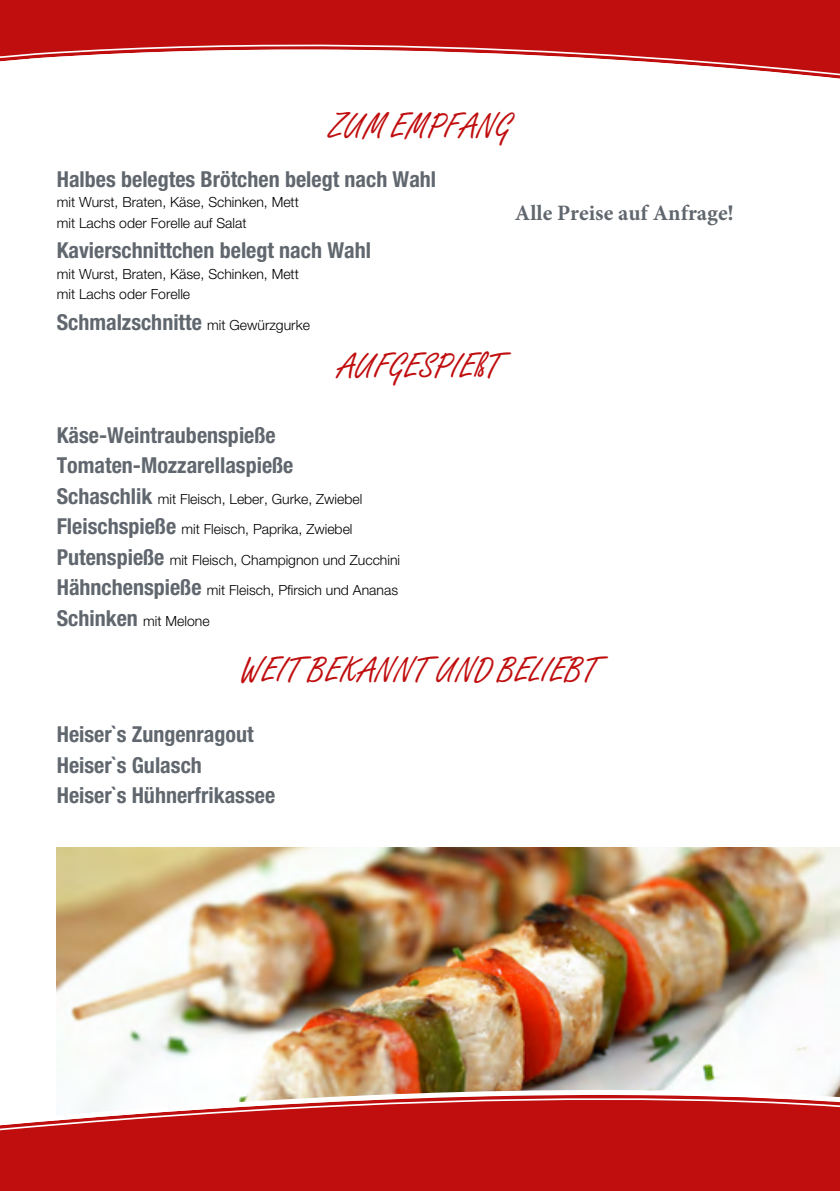
<style>
.page{position:relative;width:840px;height:1191px;background:#fff}
.page>*{position:absolute;margin:0;border:0;box-sizing:border-box;transform-origin:0 0}
.t1{font:36px "Freestyle Script Std";color:#c00d0e}
.t2{font:700 condensed 22px/30.6px "Helvetica Neue LT Std";color:#61676e}
.t3{font:700 22px "Minion Pro";color:#61676e}
.t4{font:300 14px/30.6px "Helvetica Neue LT Std";color:#000}
.s1{font-weight:300;font-stretch:normal;font-size:14px;color:#000}
.s2{font-weight:700;font-stretch:condensed;font-size:22px;color:#61676e}
</style>
<div class="page">
<svg style="left:0;top:0;width:839px;height:79px"></svg>
<img style="left:57px;top:848px;width:782px;height:204px">
<img style="left:130px;top:1052px;width:669px;height:14px">
<svg style="left:0;top:1066px;width:839px;height:125px"></svg>
<h1 class="t1" style="left:329px;top:105px;width:183px">ZUM EMPFANG</h1>
<h2 class="t2" style="left:57px;top:163px;width:381px">Halbes belegtes Brötchen belegt nach Wahl</h2>
<p class="t4" style="left:57px;top:191px;width:243px;line-height:20.6px">mit Wurst, Braten, Käse, Schinken, Mett mit Lachs oder Forelle auf Salat</p>
<h2 class="t2" style="left:57px;top:235px;width:315px">Kavierschnittchen belegt nach Wahl</h2>
<p class="t4" style="left:57px;top:263px;width:243px;line-height:20.6px">mit Wurst, Braten, Käse, Schinken, Mett mit Lachs oder Forelle</p>
<h2 class="t2" style="left:57px;top:306px;width:254px">Schmalzschnitte <span class="s1">mit Gewürzgurke</span></h2>
<h1 class="t1" style="left:337px;top:344px;width:166px">AUFGESPIEßT</h1>
<h2 class="t3" style="left:514px;top:198px;width:220px">Alle Preise auf Anfrage!</h2>
<h2 class="t2" style="left:57px;top:419px;width:238px">Käse-Weintraubenspieße<br>Tomaten-Mozzarellaspieße</h2>
<p class="t4" style="left:57px;top:483px;width:345px"><span class="s2">Schaschlik</span> mit Fleisch, Leber, Gurke, Zwiebel <span class="s2">Fleischspieße</span> mit Fleisch, Paprika, Zwiebel <span class="s2">Putenspieße</span> mit Fleisch, Champignon und Zucchini <span class="s2">Hähnchenspieße</span> mit Fleisch, Pfirsich und Ananas <span class="s2">Schinken</span> mit Melone</p>
<h1 class="t1" style="left:240px;top:649px;width:360px">WEIT BEKANNT UND BELIEBT</h1>
<h2 class="t2" style="left:57px;top:718px;width:220px">Heiser`s Zungenragout<br>Heiser`s Gulasch<br>Heiser`s Hühnerfrikassee</h2>
</div>
